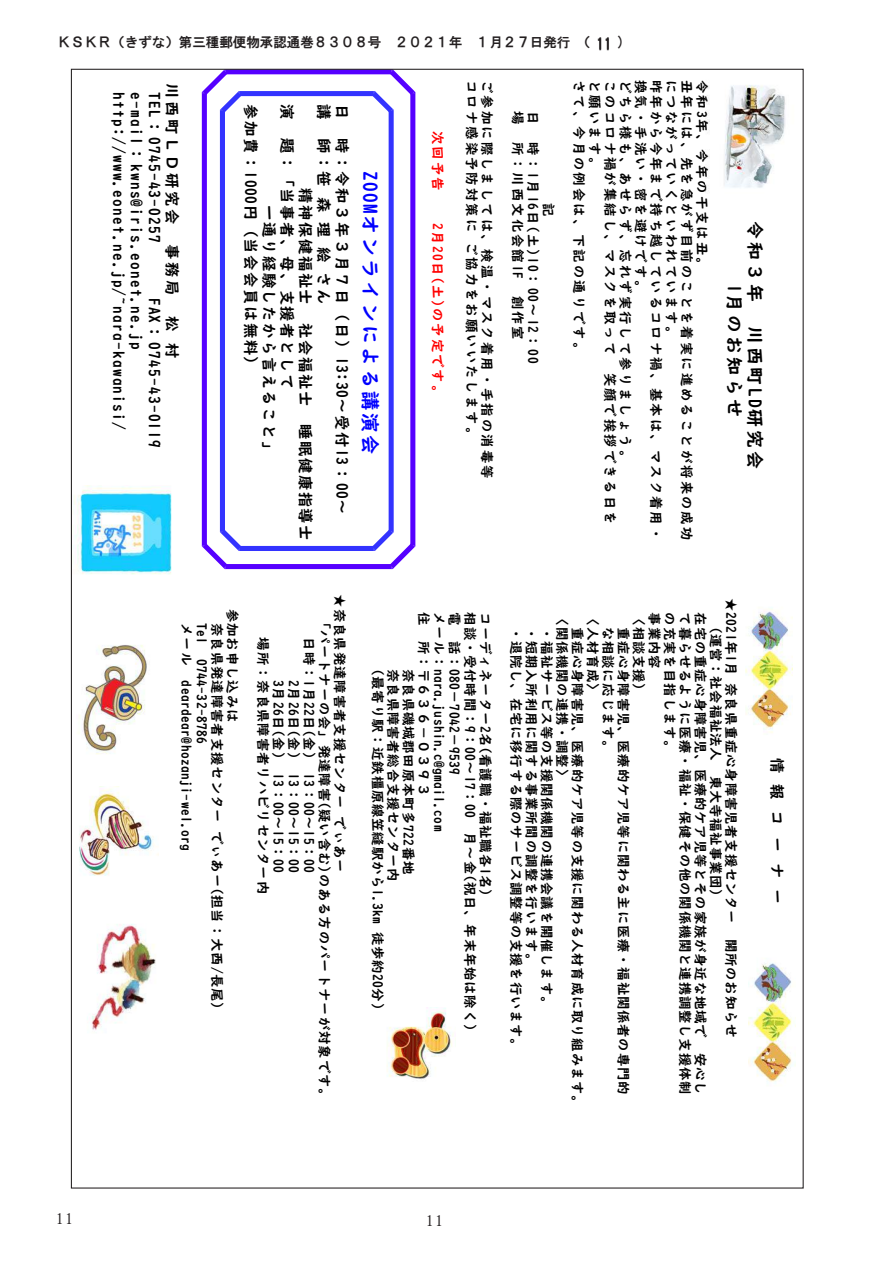
<style>
.page{position:relative;width:893px;height:1263px;background:#fff}
.page>*{position:absolute;margin:0;border:0;box-sizing:border-box;transform-origin:0 0}
.t1{font:19.2px "UD Digi Kyokasho N B";letter-spacing:.15em;color:#00f}
.t2{font:17.85px/20.9px "UD Digi Kyokasho N B";letter-spacing:.165em;color:#000}
.t3{font:15.3px/17.9px "UD Digi Kyokasho N B";letter-spacing:.095em;color:#000}
.t4{font:15.3px "UD Digi Kyokasho N B";letter-spacing:.045em;color:#000}
.t5{font:15.3px "UD Digi Kyokasho N B";letter-spacing:.165em;color:#000}
.t6{font:15px "Koz Min Pro";color:#231f20}
.t7{font:15px "HG Gothic E";color:#231f20}
.t8{font:13.5px "HG Gothic E";color:#231f20}
.t9{font:13.35px "UD Digi Kyokasho N B";letter-spacing:.055em;color:#000}
.t10{font:13.35px "UD Digi Kyokasho N B";letter-spacing:.15em;color:#000}
.t11{font:13.35px "UD Digi Kyokasho N B";letter-spacing:.025em;color:#000}
.t12{font:13.35px "UD Digi Kyokasho N B";letter-spacing:.03em;color:#000}
.t13{font:13.35px "UD Digi Kyokasho N B";letter-spacing:.15em;color:#f00}
.s1{font-size:13.5px}
</style>
<div class="page">
<img style="left:74px;top:486px;width:98px;height:88px">
<svg style="left:202px;top:71px;width:214px;height:498px"></svg>
<img style="left:705px;top:83px;width:81px;height:109px">
<img style="left:387px;top:1007px;width:67px;height:73px">
<img style="left:745px;top:609px;width:47px;height:124px">
<img style="left:748px;top:963px;width:48px;height:119px">
<img style="left:91px;top:924px;width:65px;height:106px">
<img style="left:79px;top:786px;width:79px;height:90px">
<img style="left:78px;top:645px;width:69px;height:109px">
<p class="t8" style="left:57px;top:36px;width:325px">ＫＳＫＲ（きずな）第三種郵便物承認通巻８３０８号</p>
<p class="t5" style="left:181px;top:83px;width:142px;rotate:90deg">川西町ＬＤ研究会</p>
<p class="t3" style="left:163px;top:92px;width:339px;rotate:90deg">TEL：0745-43-0257<br>-e mail：kwns@iris.eonet.ne.jp http://www.eonet.ne.jp ~/ nara-kawanisi/</p>
<p class="t3" style="left:181px;top:244px;width:53px;rotate:90deg">事務局</p>
<p class="t3" style="left:163px;top:298px;width:152px;rotate:90deg">FAX：0745-43-0119</p>
<p class="t3" style="left:181px;top:316px;width:17px;rotate:90deg">松</p>
<p class="t3" style="left:181px;top:343px;width:17px;rotate:90deg">村</p>
<p class="t3" style="left:333px;top:104px;width:17px;rotate:90deg">講</p>
<p class="t4" style="left:260px;top:104px;width:118px;rotate:90deg">参加費：1000円</p>
<p class="t3" style="left:296px;top:104px;width:17px;rotate:90deg">演</p>
<p class="t3" style="left:351px;top:104px;width:17px;rotate:90deg">日</p>
<p class="t3" style="left:315px;top:138px;width:253px;line-height:18.3px;text-indent:51px;rotate:90deg">精神保健福祉士<br>題：「当事者、母、支援者として</p>
<p class="t3" style="left:351px;top:138px;width:378px;rotate:90deg">時：令和３年３月７日（日）13:30～受付13：00~</p>
<p class="t3" style="left:333px;top:138px;width:50px;rotate:90deg">師：笹</p>
<p class="t3" style="left:333px;top:197px;width:17px;rotate:90deg">森</p>
<p class="t3" style="left:278px;top:230px;width:228px;line-height:18.3px;text-indent:-25px;rotate:90deg">一通り経験したから言えること「(当会会員は無料(</p>
<p class="t3" style="left:333px;top:222px;width:17px;rotate:90deg">理</p>
<p class="t3" style="left:333px;top:247px;width:17px;rotate:90deg">絵</p>
<p class="t3" style="left:333px;top:272px;width:34px;rotate:90deg">さん</p>
<p class="t3" style="left:314px;top:323px;width:84px;rotate:90deg">社会福祉士</p>
<p class="t3" style="left:314px;top:424px;width:118px;rotate:90deg">睡眠健康指導士</p>
<h1 class="t1" style="left:382px;top:171px;width:285px;rotate:90deg">ZOOMオンラインによる講演会</h1>
<p class="t8" style="left:395px;top:36px;width:177px">２０２１年　１月２７日発行</p>
<p class="t8" style="left:577px;top:36px;width:15px">)</p>
<p class="t7" style="left:597px;top:36px;width:29px">11 <span class="s1">(</span></p>
<p class="t13" style="left:446px;top:131px;width:61px;rotate:90deg">次回予告</p>
<p class="t13" style="left:446px;top:223px;width:176px;rotate:90deg">月2 20日 土( )の予定です。</p>
<p class="t10" style="left:480px;top:80px;width:154px;rotate:90deg">コロナ感染予防対策に</p>
<p class="t10" style="left:495px;top:80px;width:400px;rotate:90deg">ご参加に際しましては、検温・マスク着用・手指の消毒等</p>
<p class="t10" style="left:480px;top:242px;width:200px;rotate:90deg">ご協力をお願いいたします。</p>
<p class="t9" style="left:526px;top:111px;width:15px;rotate:90deg">場</p>
<p class="t9" style="left:541px;top:111px;width:15px;rotate:90deg">日</p>
<p class="t9" style="left:526px;top:142px;width:139px;rotate:90deg">所：川西文化会館 F1</p>
<p class="t9" style="left:541px;top:142px;width:223px;rotate:90deg">時：1月16日 土( (10：00~12：00</p>
<p class="t9" style="left:556px;top:203px;width:15px;rotate:90deg">記</p>
<p class="t9" style="left:526px;top:295px;width:46px;rotate:90deg">創作室</p>
<p class="t10" style="left:618px;top:80px;width:277px;rotate:90deg">このコロナ禍が集結し、マスクを取って</p>
<p class="t10" style="left:633px;top:80px;width:385px;rotate:90deg">どちら様も、あせらず、忘れず実行して参りましょう。</p>
<p class="t10" style="left:649px;top:80px;width:215px;rotate:90deg">換気・手洗い・密を避けです。</p>
<p class="t10" style="left:664px;top:80px;width:462px;rotate:90deg">昨年から今年まで持ち越しているコロナ禍、基本は、マスク着用・</p>
<p class="t10" style="left:679px;top:80px;width:261px;rotate:90deg">につながっていくといわれています。</p>
<p class="t10" style="left:695px;top:80px;width:462px;rotate:90deg">丑年には、先を急がず目前のことを着実に進めることが将来の成功</p>
<p class="t10" style="left:710px;top:80px;width:192px;rotate:90deg">令和 年3 、今年の干支は丑。</p>
<p class="t10" style="left:587px;top:80px;width:277px;rotate:90deg">さて、今月の例会は、下記の通りです。</p>
<p class="t9" style="left:603px;top:80px;width:92px;rotate:90deg">と願います。</p>
<p class="t10" style="left:618px;top:373px;width:154px;rotate:90deg">笑顔で挨拶できる日を</p>
<h2 class="t2" style="left:765px;top:284px;width:134px;text-indent:-63px;rotate:90deg">令和３年<br>1月のお知らせ</h2>
<h2 class="t2" style="left:765px;top:326px;width:144px;rotate:90deg">川西町LD研究会</h2>
<p class="t6" style="left:55px;top:1207px;width:20px">11</p>
<p class="t9" style="left:240px;top:609px;width:115px;rotate:90deg">参加お申し込みは</p>
<p class="t9" style="left:210px;top:623px;width:23px;rotate:90deg">Tel</p>
<p class="t9" style="left:225px;top:623px;width:201px;rotate:90deg">奈良県発達障害者支援センター</p>
<p class="t9" style="left:194px;top:623px;width:44px;rotate:90deg">メール</p>
<p class="t12" style="left:210px;top:659px;width:87px;rotate:90deg">0744-32-8786</p>
<p class="t12" style="left:194px;top:680px;width:172px;rotate:90deg">deardear@hozanji-wel.org</p>
<p class="t9" style="left:225px;top:831px;width:180px;rotate:90deg">でぃあー(担当：大西/長尾(</p>
<p class="t9" style="left:348px;top:594px;width:215px;rotate:90deg">★奈良県発達障害者支援センター</p>
<p class="t9" style="left:332px;top:616px;width:487px;rotate:90deg">「パートナーの会」発達障害(疑い含む)のある方のパートナーが対象です。</p>
<p class="t9" style="left:271px;top:637px;width:258px;rotate:90deg">場所：奈良県障害者リハビリセンター内</p>
<p class="t9" style="left:317px;top:637px;width:123px;rotate:90deg">日時：1月22日金( (</p>
<p class="t9" style="left:286px;top:680px;width:80px;rotate:90deg">月3 26日金( (</p>
<p class="t9" style="left:302px;top:680px;width:80px;rotate:90deg">月2 26日金( (</p>
<p class="t9" style="left:286px;top:773px;width:101px;rotate:90deg">13：00~15：00</p>
<p class="t9" style="left:302px;top:773px;width:101px;rotate:90deg">13：00~15：00</p>
<p class="t9" style="left:317px;top:773px;width:101px;rotate:90deg">13：00~15：00</p>
<p class="t9" style="left:348px;top:816px;width:58px;rotate:90deg">でぃあー</p>
<p class="t9" style="left:432px;top:612px;width:15px;rotate:90deg">住</p>
<p class="t9" style="left:478px;top:612px;width:207px;rotate:90deg">相談・受付時間：9：00～17：00</p>
<p class="t9" style="left:493px;top:612px;width:285px;rotate:90deg">コーディネーター名2 (看護職・福祉職各名1 (</p>
<p class="t9" style="left:462px;top:612px;width:15px;rotate:90deg">電</p>
<p class="t11" style="left:447px;top:612px;width:220px;rotate:90deg">メール：nara.jushin @c. gmail.com</p>
<p class="t11" style="left:462px;top:641px;width:136px;rotate:90deg">話：080－7042－9539</p>
<p class="t9" style="left:432px;top:641px;width:157px;rotate:90deg">所：〒６３６－０３９３</p>
<p class="t9" style="left:386px;top:669px;width:257px;rotate:90deg">(最寄り駅：近鉄橿原線笠縫駅から1.3km</p>
<p class="t9" style="left:401px;top:669px;width:214px;rotate:90deg">奈良県障害者総合支援センター内</p>
<p class="t9" style="left:416px;top:669px;width:207px;rotate:90deg">奈良県磯城郡田原本町多722番地</p>
<p class="t9" style="left:386px;top:931px;width:79px;rotate:90deg">徒歩約20分(</p>
<p class="t9" style="left:478px;top:832px;width:200px;rotate:90deg">月～金(祝日、年末年始は除く(</p>
<p class="t9" style="left:739px;top:598px;width:79px;rotate:90deg">★2021年月1</p>
<p class="t9" style="left:708px;top:612px;width:427px;rotate:90deg">在宅の重症心身障害児、医療的ケア児等とその家族が身近な地域で</p>
<p class="t9" style="left:647px;top:612px;width:86px;rotate:90deg">〈相談支援(</p>
<p class="t9" style="left:662px;top:612px;width:57px;rotate:90deg">事業内容</p>
<p class="t9" style="left:678px;top:612px;width:143px;rotate:90deg">の充実を目指します。</p>
<p class="t9" style="left:693px;top:612px;width:483px;rotate:90deg">て暮らせるように医療・福祉・保健その他の関係機関と連携調整し支援体制</p>
<p class="t9" style="left:570px;top:612px;width:171px;rotate:90deg">〈関係機関の連携・調整〈</p>
<p class="t9" style="left:601px;top:612px;width:86px;rotate:90deg">〈人材育成〈</p>
<p class="t9" style="left:585px;top:626px;width:483px;rotate:90deg">重症心身障害児、医療的ケア児等の支援に関わる人材育成に取り組みます。</p>
<p class="t9" style="left:616px;top:626px;width:128px;rotate:90deg">な相談に応じます。</p>
<p class="t9" style="left:631px;top:626px;width:469px;rotate:90deg">重症心身障害児、医療的ケア児等に関わる主に医療・福祉関係者の専門的</p>
<p class="t9" style="left:724px;top:626px;width:136px;rotate:90deg">(運営：社会福祉法人</p>
<p class="t9" style="left:524px;top:626px;width:427px;rotate:90deg">・退院し、在宅に移行する際のサービス調整等の支援を行います。</p>
<p class="t9" style="left:539px;top:626px;width:341px;rotate:90deg">・短期入所利用に関する事業所間の調整を行います。</p>
<p class="t9" style="left:555px;top:626px;width:384px;rotate:90deg">・福祉サービス等の支援関係機関の連携会議を開催します。</p>
<p class="t9" style="left:739px;top:683px;width:242px;rotate:90deg">奈良県重症心身障害児者支援センター</p>
<p class="t9" style="left:724px;top:776px;width:122px;rotate:90deg">東大寺福祉事業団(</p>
<p class="t9" style="left:739px;top:939px;width:100px;rotate:90deg">開所のお知らせ</p>
<p class="t9" style="left:708px;top:1052px;width:43px;rotate:90deg">安心し</p>
<p class="t3" style="left:786px;top:757px;width:149px;rotate:90deg">情報コーナー</p>
<p class="t6" style="left:425px;top:1209px;width:20px">11</p>
</div>
